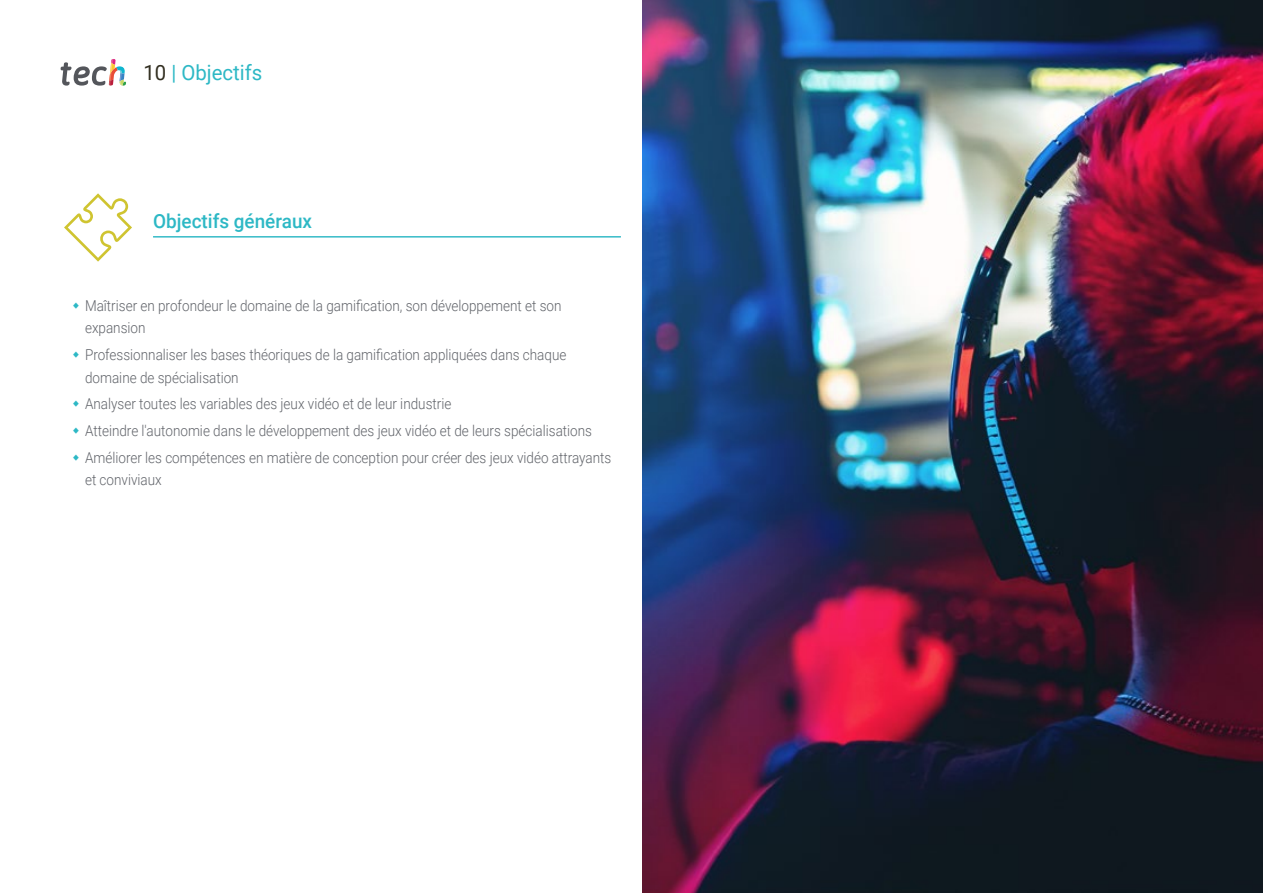
<style>
.page{position:relative;width:1263px;height:893px;background:#fff}
.page>*{position:absolute;margin:0;border:0;box-sizing:border-box;transform-origin:0 0}
.t1{font:21px "Roboto";color:#2db8c5}
.t2{font:500 19.5px "Roboto";color:#2db8c5}
.t3{font:300 15px/22.5px "Roboto";color:#61646a;scale:.9 1}
.s1{color:#312e20}
</style>
<div class="page">
<hr style="left:153px;top:236px;width:468px;height:1px;background:#2db8c5">
<svg style="left:64px;top:193px;width:68px;height:69px"></svg>
<img style="left:642px;top:0;width:621px;height:893px">
<svg style="left:61px;top:59px;width:65px;height:27px"></svg>
<h1 class="t1" style="left:144px;top:57px;width:120px"><span class="s1">10</span> | Objectifs</h1>
<h2 class="t2" style="left:153px;top:208px;width:160px">Objectifs généraux</h2>
<p class="t3" style="left:85px;top:294px;width:531px">Maîtriser en profondeur le domaine de la gamification, son développement et son expansion</p>
<p class="t3" style="left:85px;top:343px;width:536px">Professionnaliser les bases théoriques de la gamification appliquées dans chaque domaine de spécialisation</p>
<p class="t3" style="left:85px;top:390px;width:586px;line-height:26.7px">Analyser toutes les variables des jeux vidéo et de leur industrie<br>Atteindre l'autonomie dans le développement des jeux vidéo et de leurs spécialisations<br>Améliorer les compétences en matière de conception pour créer des jeux vidéo attrayants</p>
<p class="t3" style="left:85px;top:468px;width:87px">et conviviaux</p>
</div>
